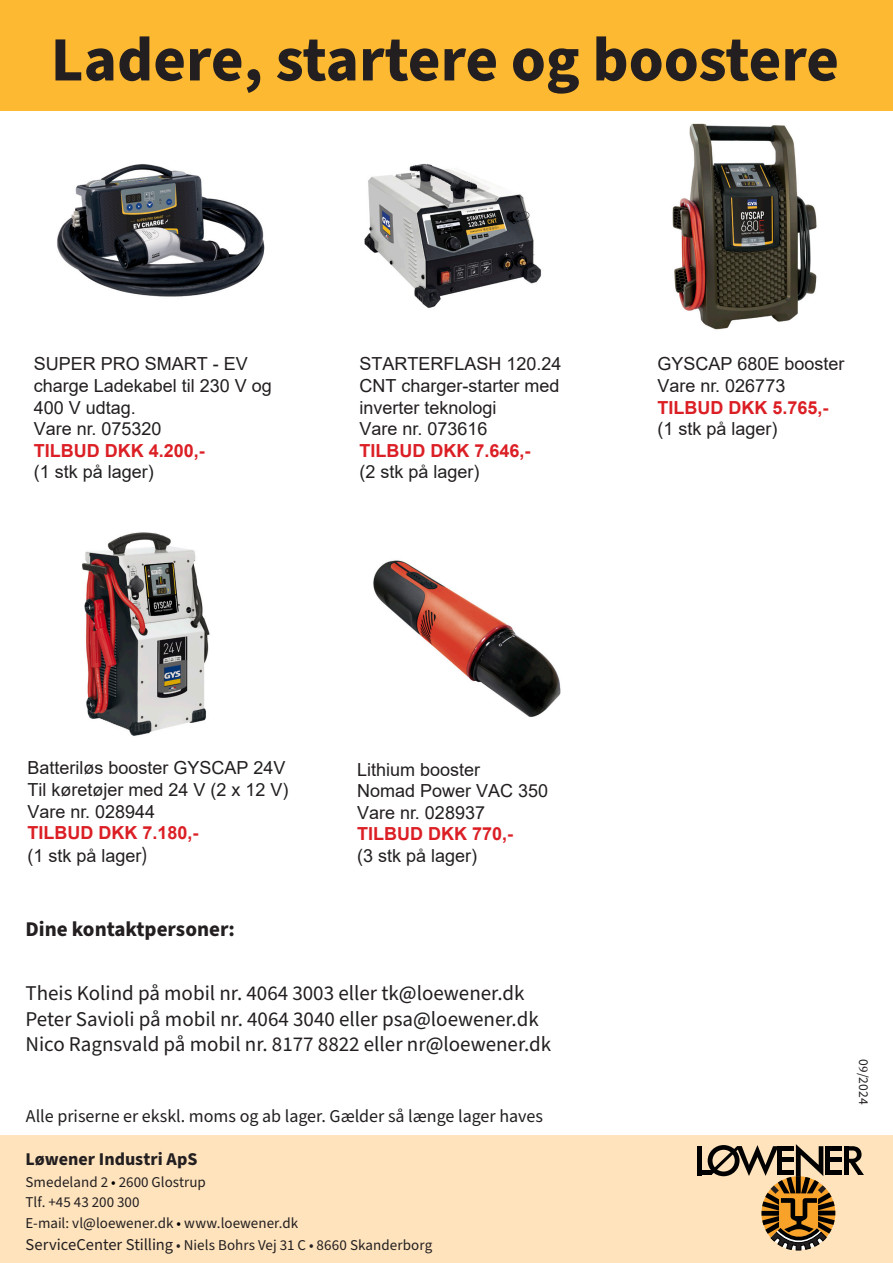
<style>
.page{position:relative;width:893px;height:1263px;background:#fff}
.page>*{position:absolute;margin:0;border:0;box-sizing:border-box;transform-origin:0 0}
.t1{font:700 63px "Source Sans Pro";color:#231f20}
.t2{font:21px "Source Sans Pro";color:#231f20}
.t3{font:700 21px "Source Sans Pro";color:#231f20}
.t4{font:18px/21.6px "Arial";color:#231f20}
.t5{font:18px "Source Sans Pro";color:#231f20}
.t6{font:700 18px "Source Sans Pro";color:#231f20}
.t7{font:15px/21px "Source Sans Pro";letter-spacing:.005em;color:#231f20}
.t8{font:13.5px "Source Sans Pro";color:#231f20}
.s1{font-weight:700;color:#db1f25}
.s2{font-family:"Source Sans Pro";font-size:21px}
.s3{color:#000}
.s4{font-size:16.5px}
.s5{font-family:"Minion Pro"}
</style>
<div class="page">
<div style="left:0;top:0;width:893px;height:111px;background:#fdb931"></div>
<div style="left:0;top:1135px;width:893px;height:128px;background:#fee3bd"></div>
<div style="left:697px;top:1146px;width:5px;height:29px;background:#000"></div>
<hr style="left:697px;top:1171px;width:14px;height:4px;background:#000">
<hr style="left:825px;top:1171px;width:17px;height:4px;background:#000">
<hr style="left:825px;top:1157px;width:17px;height:4px;background:#000">
<hr style="left:825px;top:1146px;width:17px;height:4px;background:#000">
<div style="left:844px;top:1146px;width:5px;height:29px;background:#000"></div>
<svg style="left:849px;top:1146px;width:15px;height:29px"></svg>
<svg style="left:708px;top:1144px;width:127px;height:106px"></svg>
<img style="left:57px;top:164px;width:208px;height:133px">
<img style="left:82px;top:532px;width:128px;height:204px">
<img style="left:373px;top:560px;width:188px;height:157px">
<img style="left:364px;top:164px;width:177px;height:144px">
<img style="left:672px;top:123px;width:145px;height:207px">
<p class="t1" style="left:51px;top:17px;width:790px">Ladere, startere og boostere</p>
<p class="t4" style="left:34px;top:353px;width:240px">SUPER PRO SMART - EV charge Ladekabel til 230 V og<br>400 V udtag.<br>Vare nr. 075320<br><span class="s1">TILBUD DKK 4.200,-<br></span>(1 stk på lager)</p>
<p class="t4" style="left:360px;top:353px;width:204px">STARTERFLASH 120.24<br>CNT charger-starter med inverter teknologi<br>Vare nr. 073616<br><span class="s1">TILBUD DKK 7.646,-<br></span>(2 stk på lager)</p>
<p class="t4" style="left:657px;top:353px;width:189px">GYSCAP 680E booster<br>Vare nr. 026773<br><span class="s1">TILBUD DKK 5.765,- </span>(1 stk på lager)</p>
<p class="t4" style="left:27px;top:757px;width:263px">Batteriløs booster GYSCAP 24V<br>Til køretøjer med 24 V (2 x 12 V)<br>Vare nr. 028944<br><span class="s1">TILBUD DKK 7.180,-<br></span>(1 stk på lager<span class="s2">)</span></p>
<p class="t3" style="left:26px;top:914px;width:211px">Dine kontaktpersoner:</p>
<p class="t4" style="left:357px;top:758px;width:193px">Lithium booster<br>Nomad Power VAC 350<br>Vare nr. 028937<br><span class="s1">TILBUD DKK 770,-<br></span>(3 stk på lager)</p>
<p class="t2" style="left:26px;top:979px;width:500px">Theis Kolind på mobil nr. 4064 3003 eller tk@loewener.dk</p>
<p class="t2" style="left:26px;top:1004px;width:515px">Peter Savioli på mobil nr. 4064 3040 eller psa@loewener.dk</p>
<p class="t2" style="left:26px;top:1030px;width:527px">Nico Ragnsvald på mobil nr. 8177 8822 eller nr@loewener.dk</p>
<p class="t5" style="left:26px;top:1103px;width:519px">Alle priserne er ekskl. moms og ab lager. Gælder så længe lager haves</p>
<p class="t6" style="left:26px;top:1146px;width:173px">Løwener Industri ApS</p>
<p class="t7" style="left:26px;top:1172px;width:408px">Smedeland 2 <span class="s3">•</span> 2600 Glostrup<br>Tlf. +45 43 200 300<br>E-mail: vl@loewener.dk <span class="s3">•</span> www.loewener.dk<br><span class="s4">ServiceCenter Stilling</span> • Niels Bohrs Vej 31 C • 8660 Skanderborg</p>
<p class="t8" style="left:873px;top:1059px;width:46px;rotate:90deg">0<span class="s5">9</span>/2024</p>
</div>
